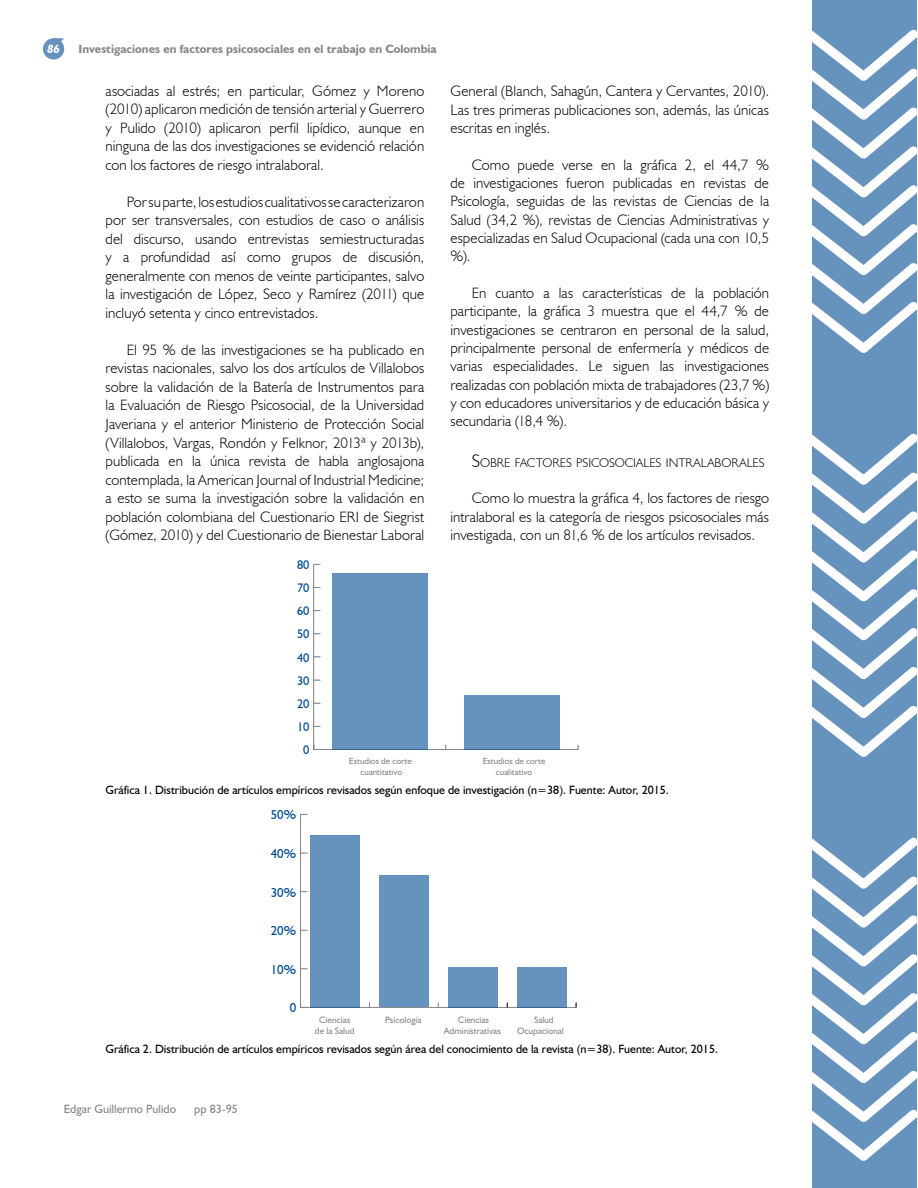
<style>
.page{position:relative;width:918px;height:1188px;background:#fff}
.page>*{position:absolute;margin:0;border:0;box-sizing:border-box;transform-origin:0 0}
.t1{font:300 15px/18.5px "Humanist 521 BT";letter-spacing:.005em;color:#000;text-align:justify}
.t2{font:12.9px "Humanist 521 BT";color:#004b93}
.t3{font:300 12.6px "Humanist 521 BT";color:#000}
.t4{font:12.45px "Humanist 521 BT";color:#004b93}
.t5{font:12px "Humanist 521 BT";color:#000}
.t6{font:700 12px "Humanist 521 BT";color:#878787}
.t7{font:12px "Humanist 521 BT";color:#878787}
.t8{font:italic 700 12px "Humanist 521 BT";color:#fff}
.t9{font:9.3px/11.1px "Humanist 521 BT";color:#878787;text-align:center}
.t10{font:8.85px/10.6px "Humanist 521 BT";color:#878787;text-align:center}
.s1{font-size:18px}
</style>
<div class="page">
<div style="left:43px;top:38px;width:21px;height:22px;background:#6693be;border-radius:50%"></div>
<svg style="left:54px;top:38px;width:10px;height:9px"></svg>
<div style="left:812px;top:0;width:105px;height:1188px;background:#6693be"></div>
<svg style="left:812px;top:29px;width:105px;height:324px"></svg>
<svg style="left:812px;top:433px;width:105px;height:324px"></svg>
<svg style="left:812px;top:837px;width:105px;height:324px"></svg>
<hr style="left:314px;top:749px;width:264px;height:1px;background:#878787">
<hr style="left:313px;top:564px;width:1px;height:186px;background:#878787">
<div style="left:332px;top:573px;width:95px;height:177px;background:#6693be"></div>
<div style="left:464px;top:695px;width:96px;height:55px;background:#6693be"></div>
<hr style="left:301px;top:1007px;width:275px;height:1px;background:#878787">
<hr style="left:300px;top:814px;width:1px;height:193px;background:#878787">
<div style="left:310px;top:835px;width:50px;height:172px;background:#6693be"></div>
<div style="left:379px;top:875px;width:50px;height:132px;background:#6693be"></div>
<div style="left:448px;top:967px;width:50px;height:40px;background:#6693be"></div>
<div style="left:517px;top:967px;width:49px;height:40px;background:#6693be"></div>
<p class="t8" style="left:47px;top:41px;width:14px">86</p>
<p class="t6" style="left:79px;top:41px;width:360px">Investigaciones en factores psicosociales en el trabajo en Colombia</p>
<p class="t1" style="left:106px;top:81px;width:320px">asociadas al estrés; en particular, Gómez y Moreno (2010) aplicaron medición de tensión arterial y Guerrero y Pulido (2010) aplicaron perfil lipídico, aunque en ninguna de las dos investigaciones se evidenció relación con los factores de riesgo intralaboral.</p>
<p class="t1" style="left:106px;top:192px;width:320px;text-indent:21px">Por su parte, los estudios cualitativos se caracterizaron por ser transversales, con estudios de caso o análisis del discurso, usando entrevistas semiestructuradas y a profundidad así como grupos de discusión, generalmente con menos de veinte participantes, salvo la investigación de López, Seco y Ramírez (2011) que incluyó setenta y cinco entrevistados.</p>
<p class="t1" style="left:106px;top:340px;width:320px;text-indent:21px">El 95 % de las investigaciones se ha publicado en revistas nacionales, salvo los dos artículos de Villalobos sobre la validación de la Batería de Instrumentos para la Evaluación de Riesgo Psicosocial, de la Universidad Javeriana y el anterior Ministerio de Protección Social (Villalobos, Vargas, Rondón y Felknor, 2013ª y 2013b), publicada en la única revista de habla anglosajona contemplada, la American Journal of Industrial Medicine; a esto se suma la investigación sobre la validación en población colombiana del Cuestionario ERI de Siegrist (Gómez, 2010) y del Cuestionario de Bienestar Laboral</p>
<p class="t4" style="left:297px;top:557px;width:14px">80</p>
<p class="t4" style="left:297px;top:580px;width:14px">70</p>
<p class="t4" style="left:297px;top:603px;width:14px">60</p>
<p class="t4" style="left:297px;top:626px;width:14px">50</p>
<p class="t4" style="left:297px;top:650px;width:14px">40</p>
<p class="t4" style="left:297px;top:673px;width:14px">30</p>
<p class="t4" style="left:297px;top:696px;width:14px">20</p>
<p class="t4" style="left:297px;top:719px;width:14px">10</p>
<p class="t4" style="left:303px;top:742px;width:8px">0</p>
<p class="t1" style="left:450px;top:82px;width:320px">General (Blanch, Sahagún, Cantera y Cervantes, 2010).<br>Las tres primeras publicaciones son, además, las únicas escritas en inglés.</p>
<p class="t1" style="left:450px;top:155px;width:320px;text-indent:21px">Como puede verse en la gráfica 2, el 44,7 % de investigaciones fueron publicadas en revistas de Psicología, seguidas de las revistas de Ciencias de la Salud (34,2 %), revistas de Ciencias Administrativas y especializadas en Salud Ocupacional (cada una con 10,5 %).</p>
<p class="t1" style="left:450px;top:284px;width:320px;text-indent:21px">En cuanto a las características de la población participante, la gráfica 3 muestra que el 44,7 % de investigaciones se centraron en personal de la salud, principalmente personal de enfermería y médicos de varias especialidades. Le siguen las investigaciones realizadas con población mixta de trabajadores (23,7 %) y con educadores universitarios y de educación básica y secundaria (18,4 %).</p>
<p class="t3" style="left:472px;top:455px;width:294px"><span class="s1">S</span>OBRE FACTORES PSI COSOCIALES I NTRALABORALES</p>
<p class="t1" style="left:451px;top:489px;width:320px;text-indent:21px">Como lo muestra la gráfica 4, los factores de riesgo intralaboral es la categoría de riesgos psicosociales más investigada, con un 81,6 % de los artículos revisados.</p>
<p class="t10" style="left:349px;top:756px;width:64px">Estudios de corte cuantitativo</p>
<p class="t10" style="left:483px;top:756px;width:64px">Estudios de corte cualitativo</p>
<p class="t5" style="left:106px;top:782px;width:565px">Gráfica 1. Distribución de artículos empíricos revisados según enfoque de investigación (n=38). Fuente: Autor, 2015.</p>
<p class="t2" style="left:271px;top:807px;width:27px">50%</p>
<p class="t2" style="left:271px;top:846px;width:27px">40%</p>
<p class="t2" style="left:271px;top:884px;width:27px">30%</p>
<p class="t2" style="left:271px;top:923px;width:27px">20%</p>
<p class="t2" style="left:271px;top:961px;width:27px">10%</p>
<p class="t2" style="left:290px;top:1000px;width:8px">0</p>
<p class="t9" style="left:315px;top:1014px;width:41px">Ciencias de la Salud</p>
<p class="t9" style="left:385px;top:1014px;width:38px">Psicología</p>
<p class="t9" style="left:444px;top:1014px;width:59px">Ciencias<br>Administrativas</p>
<p class="t9" style="left:517px;top:1014px;width:48px;text-align:left;text-indent:17px">Salud<br>Ocupacional</p>
<p class="t5" style="left:106px;top:1042px;width:614px">Gráfica 2. Distribución de artículos empíricos revisados según área del conocimiento de la revista (n=38). Fuente: Autor, 2015.</p>
<p class="t7" style="left:64px;top:1101px;width:114px">Edgar Guillermo Pulido</p>
<p class="t7" style="left:194px;top:1101px;width:45px">pp 83-95</p>
</div>
